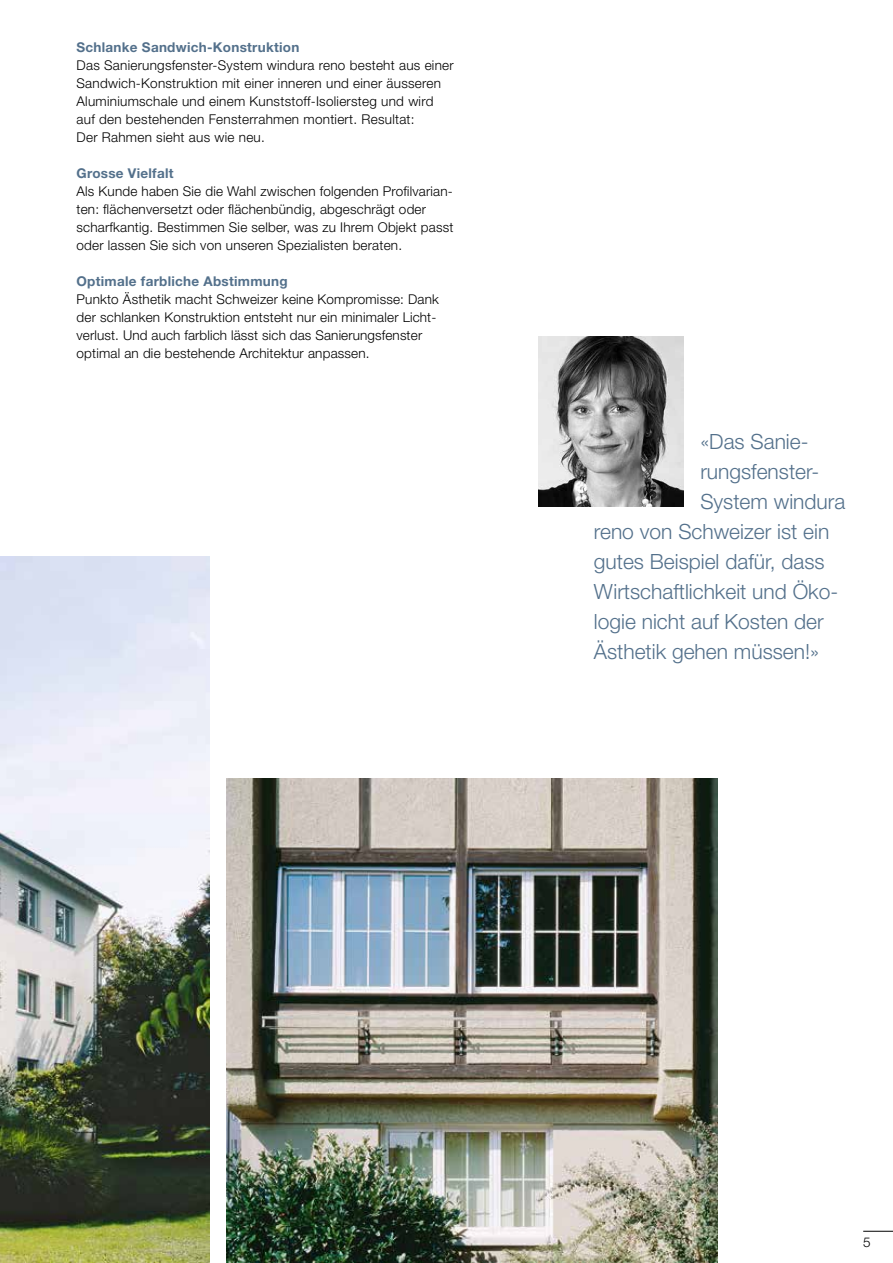
<style>
.page{position:relative;width:893px;height:1263px;background:#fff}
.page>*{position:absolute;margin:0;border:0;box-sizing:border-box;transform-origin:0 0}
.t1{font:300 21px "Helvetica Neue LT Std";color:#53708b}
.t2{font:300 13.5px/18px "Helvetica Neue LT Std";letter-spacing:.015em;color:#000}
.t3{font:700 13.5px "Helvetica Neue LT Std";letter-spacing:.02em;color:#53708b}
</style>
<div class="page">
<img style="left:0;top:556px;width:209px;height:707px">
<img style="left:226px;top:778px;width:491px;height:485px">
<hr style="left:863px;top:1231px;width:30px;height:1px;background:#000">
<img style="left:539px;top:337px;width:144px;height:170px">
<p class="t3" style="left:77px;top:39px;width:224px">Schlanke Sandwich-Konstruktion</p>
<p class="t2" style="left:77px;top:56px;width:379px">Das Sanierungsfenster-System windura reno besteht aus einer Sandwich-Konstruktion mit einer inneren und einer äusseren Aluminiumschale und einem Kunststoff-Isoliersteg und wird auf den bestehenden Fensterrahmen montiert. Resultat:<br>Der Rahmen sieht aus wie neu.</p>
<p class="t3" style="left:77px;top:165px;width:98px">Grosse Vielfalt</p>
<p class="t2" style="left:77px;top:182px;width:378px">Als Kunde haben Sie die Wahl zwischen folgenden Profilvarian&shy;ten: flächenversetzt oder flächenbündig, abgeschrägt oder scharfkantig. Bestimmen Sie selber, was zu Ihrem Objekt passt oder lassen Sie sich von unseren Spezialisten beraten.</p>
<p class="t3" style="left:77px;top:273px;width:213px">Optimale farbliche Abstimmung</p>
<p class="t2" style="left:77px;top:290px;width:364px">Punkto Ästhetik macht Schweizer keine Kompromisse: Dank der schlanken Konstruktion entsteht nur ein minimaler Licht&shy;verlust. Und auch farblich lässt sich das Sanierungsfenster optimal an die bestehende Architektur anpassen.</p>
<h1 class="t1" style="left:700px;top:428px;width:110px">«Das Sanie-</h1>
<h1 class="t1" style="left:700px;top:458px;width:121px">rungsfenster-</h1>
<h1 class="t1" style="left:700px;top:488px;width:147px">System windura</h1>
<h1 class="t1" style="left:594px;top:518px;width:237px">reno von Schweizer ist ein</h1>
<h1 class="t1" style="left:594px;top:548px;width:232px">gutes Beispiel dafür, dass</h1>
<h1 class="t1" style="left:594px;top:578px;width:246px">Wirtschaftlichkeit und Öko-</h1>
<h1 class="t1" style="left:594px;top:608px;width:231px">logie nicht auf Kosten der</h1>
<h1 class="t1" style="left:594px;top:638px;width:227px">Ästhetik gehen müssen!»</h1>
<p class="t2" style="left:863px;top:1233px;width:9px">5</p>
</div>
